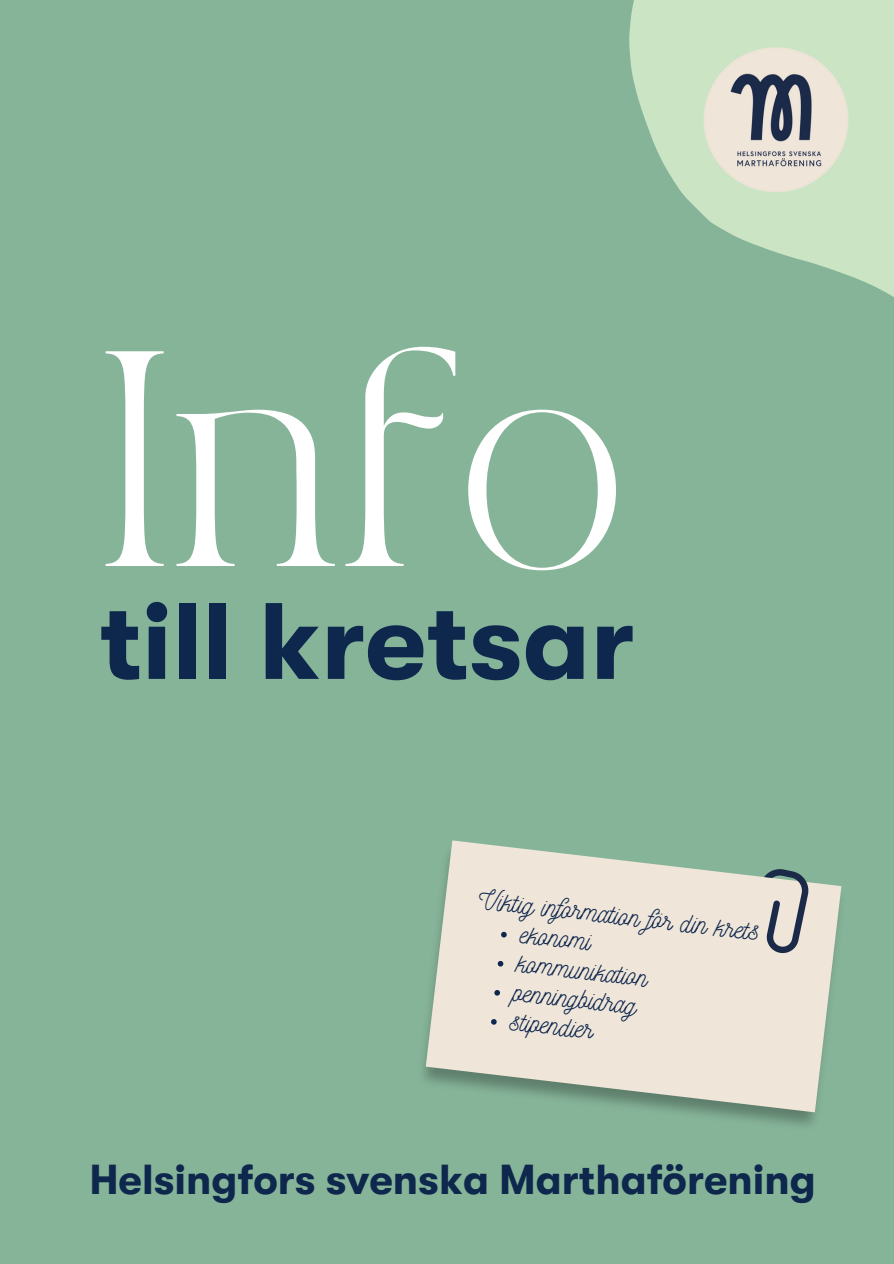
<style>
.page{position:relative;width:894px;height:1264px;background:#fff}
.page>*{position:absolute;margin:0;border:0;box-sizing:border-box;transform-origin:0 0}
.t1{font:214.65px "TAN PEARL Regular";color:#fff}
.t2{font:700 108.3px "GT Walsheim";color:#0e274d}
.t3{font:700 41.7px "GT Walsheim";color:#0e274d}
.t4{font:26.4px "Harmonie";color:#0e274d}
</style>
<div class="page">
<div style="left:0;top:0;width:893px;height:1263px;background:#86b499"></div>
<svg style="left:629px;top:0;width:264px;height:297px;fill:#cbe4c4"></svg>
<img style="left:698px;top:42px;width:155px;height:155px">
<img style="left:423px;top:886px;width:419px;height:240px">
<svg style="left:425px;top:840px;width:416px;height:272px;fill:#efe5d9"></svg>
<svg style="left:749px;top:865px;width:62px;height:91px;background:#babab5"></svg>
<svg style="left:500px;top:931px;width:7px;height:6px"></svg>
<svg style="left:497px;top:960px;width:6px;height:6px"></svg>
<svg style="left:494px;top:989px;width:6px;height:6px"></svg>
<svg style="left:490px;top:1018px;width:7px;height:6px"></svg>
<p class="t1" style="left:99px;top:347px;width:531px">Info</p>
<p class="t2" style="left:99px;top:581px;width:537px">till kretsar</p>
<p class="t4" style="left:480px;top:890px;width:283px;rotate:7deg">Viktig information för din krets</p>
<p class="t4" style="left:521px;top:925px;width:73px;rotate:7deg">ekonomi</p>
<p class="t4" style="left:518px;top:954px;width:133px;rotate:7deg">kommunikation</p>
<p class="t4" style="left:514px;top:983px;width:125px;rotate:7deg">penningbidrag</p>
<p class="t4" style="left:511px;top:1012px;width:85px;rotate:7deg">stipendier</p>
<p class="t3" style="left:89px;top:1156px;width:727px">Helsingfors svenska Marthaförening</p>
</div>
